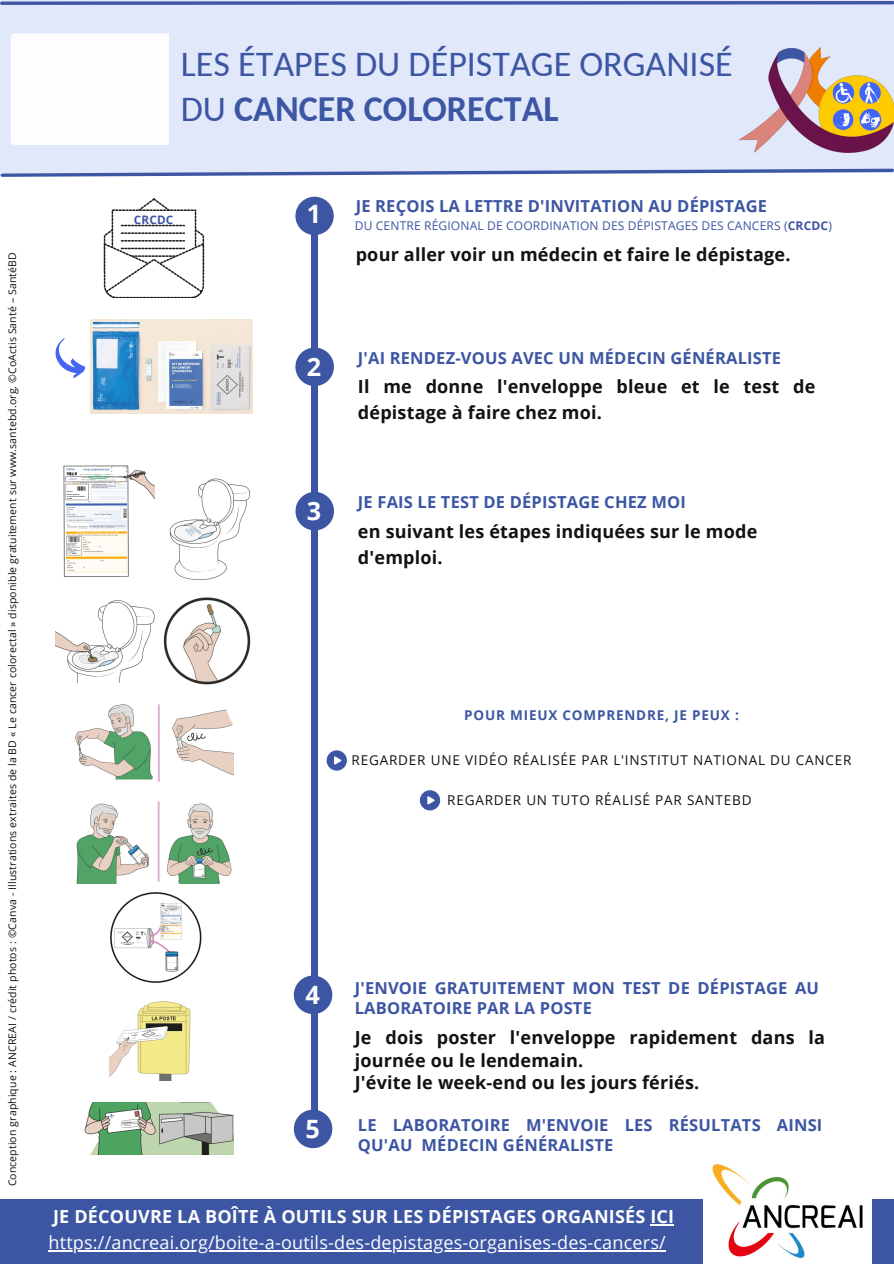
<style>
.page{position:relative;width:894px;height:1264px;background:#fff}
.page>*{position:absolute;margin:0;border:0;box-sizing:border-box;transform-origin:0 0}
.t1{font:36px/45px "Carlito";color:#3d56a3}
.t2{font:700 25.2px "Open Sans";color:#fdfdfd}
.t3{font:700 18px/26px "Open Sans";letter-spacing:.01em;color:#121113}
.t4{font:18px "Open Sans";letter-spacing:.01em;color:#fdfdfd}
.t5{font:700 18px "Open Sans";letter-spacing:.01em;color:#fdfdfd}
.t6{font:700 16.5px/20.2px "Open Sans";letter-spacing:.01em;color:#3d56a3}
.t7{font:13.5px "Open Sans";letter-spacing:.06em;color:#121113}
.t8{font:700 13.5px "Open Sans";letter-spacing:.06em;color:#3d56a3}
.t9{font:12px "Open Sans";letter-spacing:.01em;color:#3d56a3}
.t10{font:700 11.7px "Open Sans";letter-spacing:.01em;color:#3d56a3}
.t11{font:10.5px "Open Sans";letter-spacing:.01em;color:#121113}
.s1{font-weight:700}
</style>
<div class="page">
<div style="left:312px;top:226px;width:5px;height:897px;background:#3d56a3"></div>
<svg style="left:295px;top:197px;width:38px;height:38px"></svg>
<div style="left:0;top:0;width:893px;height:172px;background:#e0e8fa"></div>
<svg style="left:0;top:168px;width:893px;height:9px"></svg>
<svg style="left:0;top:1px;width:893px;height:4px;background:#556cb0"></svg>
<img style="left:63px;top:465px;width:92px;height:112px">
<img style="left:169px;top:478px;width:81px;height:102px">
<img style="left:55px;top:600px;width:100px;height:82px">
<img style="left:163px;top:597px;width:88px;height:88px">
<img style="left:75px;top:704px;width:159px;height:78px">
<img style="left:76px;top:801px;width:156px;height:82px">
<img style="left:110px;top:892px;width:92px;height:91px">
<img style="left:110px;top:1001px;width:81px;height:79px">
<svg style="left:295px;top:347px;width:39px;height:39px"></svg>
<svg style="left:295px;top:492px;width:39px;height:38px"></svg>
<svg style="left:294px;top:975px;width:38px;height:39px"></svg>
<svg style="left:326px;top:750px;width:21px;height:20px"></svg>
<svg style="left:420px;top:790px;width:20px;height:20px"></svg>
<img style="left:90px;top:319px;width:163px;height:95px">
<svg style="left:55px;top:338px;width:30px;height:40px"></svg>
<div style="left:0;top:1199px;width:893px;height:64px;background:#3d56a3"></div>
<img style="left:703px;top:1164px;width:167px;height:99px">
<svg style="left:104px;top:199px;width:100px;height:99px"></svg>
<svg style="left:294px;top:1109px;width:38px;height:39px"></svg>
<img style="left:84px;top:1102px;width:149px;height:52px">
<div style="left:11px;top:34px;width:157px;height:111px;background:#fdfdfd"></div>
<img style="left:738px;top:47px;width:155px;height:105px">
<svg style="left:650px;top:1224px;width:24px;height:1px"></svg>
<hr style="left:49px;top:1250px;width:616px;height:1px;background:#fdfdfd">
<p class="t11" style="left:5px;top:1186px;width:935px;rotate:-90deg">Conception graphique : ANCREAI / crédit photos : ©Canva - Illustrations extraites de la BD « Le cancer colorectal » disponible gratuitement sur www.santebd.org. ©CoActis Santé – SantéBD</p>
<p class="t1" style="left:181px;top:44px;width:553px">LES ÉTAPES DU DÉPISTAGE ORGANISÉ<br>DU <span class="s1">CANCER COLORECTAL</span></p>
<p class="t10" style="left:134px;top:212px;width:41px">CRCDC</p>
<p class="t2" style="left:307px;top:196px;width:16px">1</p>
<p class="t6" style="left:355px;top:196px;width:413px">JE REÇOIS LA LETTRE D'INVITATION AU DÉPISTAGE</p>
<p class="t9" style="left:355px;top:217px;width:478px">DU CENTRE RÉGIONAL DE COORDINATION DES DÉPISTAGES DES CANCERS (<span class="s1">CRCDC</span>)</p>
<p class="t3" style="left:355px;top:241px;width:436px">pour aller voir un médecin et faire le dépistage.</p>
<p class="t2" style="left:307px;top:348px;width:16px">2</p>
<p class="t2" style="left:307px;top:493px;width:16px">3</p>
<p class="t6" style="left:358px;top:347px;width:424px">J'AI RENDEZ-VOUS AVEC UN MÉDECIN GÉNÉRALISTE</p>
<p class="t3" style="left:358px;top:373px;width:459px">Il me donne l'enveloppe bleue et le test de dépistage à faire chez moi.</p>
<p class="t6" style="left:358px;top:491px;width:329px">JE FAIS LE TEST DE DÉPISTAGE CHEZ MOI</p>
<p class="t3" style="left:358px;top:518px;width:401px">en suivant les étapes indiquées sur le mode d'emploi.</p>
<p class="t8" style="left:464px;top:705px;width:276px">POUR MIEUX COMPRENDRE, JE PEUX :</p>
<p class="t7" style="left:351px;top:750px;width:501px">REGARDER UNE VIDÉO RÉALISÉE PAR L'INSTITUT NATIONAL DU CANCER</p>
<p class="t7" style="left:447px;top:790px;width:306px">REGARDER UN TUTO RÉALISÉ PAR SANTEBD</p>
<p class="t2" style="left:305px;top:976px;width:16px">4</p>
<p class="t2" style="left:305px;top:1110px;width:16px">5</p>
<p class="t6" style="left:355px;top:977px;width:465px">J'ENVOIE GRATUITEMENT MON TEST DE DÉPISTAGE AU<br>LABORATOIRE PAR LA POSTE</p>
<p class="t3" style="left:355px;top:1025px;width:471px;line-height:22.5px">Je dois poster l'enveloppe rapidement dans la journée ou le lendemain.</p>
<p class="t3" style="left:355px;top:1069px;width:346px">J'évite le week-end ou les jours fériés.</p>
<p class="t6" style="left:358px;top:1113px;width:466px">LE LABORATOIRE M'ENVOIE LES RÉSULTATS AINSI<br>QU'AU MÉDECIN GÉNÉRALISTE</p>
<p class="t5" style="left:53px;top:1203px;width:622px">JE DÉCOUVRE LA BOÎTE À OUTILS SUR LES DÉPISTAGES ORGANISÉS ICI</p>
<p class="t4" style="left:49px;top:1229px;width:618px">https://ancreai.org/boite-a-outils-des-depistages-organises-des-cancers/</p>
</div>
